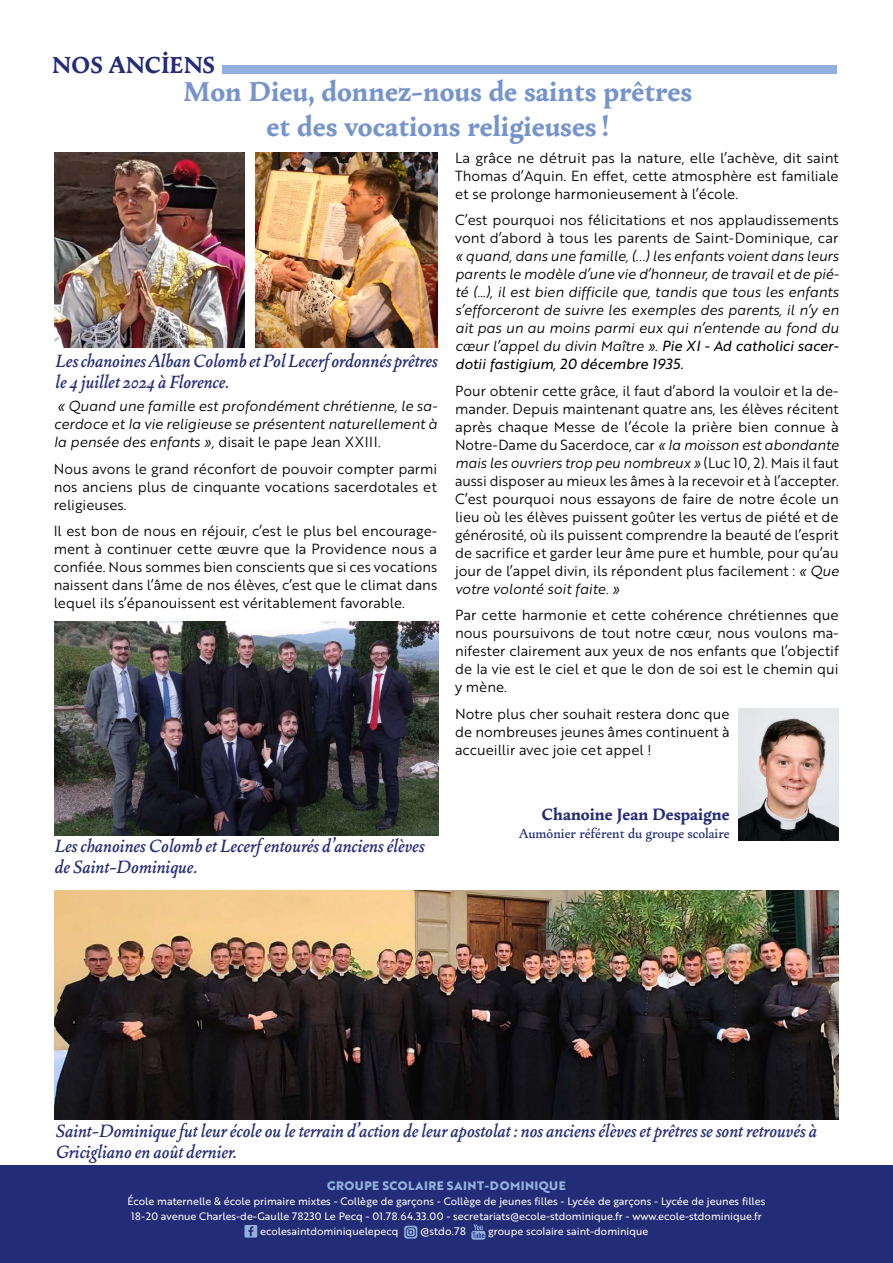
<style>
.page{position:relative;width:893px;height:1263px;background:#fff}
.page>*{position:absolute;margin:0;border:0;box-sizing:border-box;transform-origin:0 0}
.t1{font:700 30px/35px "Change";color:#7694cc;text-align:center}
.t2{font:700 25.5px "Change";color:#232c77}
.t3{font:italic 500 19.5px/21px "Change";color:#232c77}
.t4{font:700 18px "Change";color:#232c77}
.t5{font:14.25px/18px "Brother 1816 Book";color:#000;text-align:justify}
.t6{font:14.25px/18px "Brother 1816 Book Italic";color:#000}
.t7{font:500 14.25px "Change";color:#232c77}
.t8{font:14.25px "Brother 1816 Regular Italic";color:#000}
.t9{font:700 12px "Brother 1816 Extra";letter-spacing:.04em;color:#93b0dd}
.t10{font:10.65px "Brother 1816 Regular";letter-spacing:.005em;color:#fff}
.t11{font:10.5px "Brother 1816 Regular";color:#fff}
.s1{font-family:"Brother 1816 Book Italic"}
.s2{font-family:"Brother 1816 Book"}
.s3{font-family:"Brother 1816 Regular Italic"}
</style>
<div class="page">
<div style="left:0;top:1165px;width:893px;height:98px;background:#232c77"></div>
<svg style="left:244px;top:1225px;width:13px;height:12px"></svg>
<svg style="left:404px;top:1226px;width:13px;height:12px"></svg>
<svg style="left:471px;top:1224px;width:14px;height:16px"></svg>
<div style="left:223px;top:66px;width:614px;height:8px;background:#93b0dd"></div>
<img style="left:55px;top:622px;width:384px;height:214px">
<img style="left:54px;top:152px;width:191px;height:196px">
<img style="left:738px;top:709px;width:101px;height:132px">
<img style="left:54px;top:891px;width:785px;height:228px">
<img style="left:256px;top:152px;width:181px;height:196px">
<h2 class="t2" style="left:52px;top:49px;width:164px">NOS ANCİENS</h2>
<h1 class="t1" style="left:183px;top:73px;width:510px">Mon Dieu, donnez-nous de saints prêtres et des vocations religieuses !</h1>
<h3 class="t3" style="left:56px;top:351px;width:384px">Les chanoines Alban Colomb et Pol Lecerf ordonnés prêtres le 4 juillet 2024 à Florence.</h3>
<p class="t6" style="left:54px;top:396px;width:385px">« Quand une famille est profondément chrétienne, le sa&shy;cerdoce et la vie religieuse se présentent naturellement à</p>
<p class="t5" style="left:54px;top:428px;width:385px;line-height:26.5px"><span class="s1">la pensée des enfants »,</span> disait le pape Jean XXIII.<br>Nous avons le grand réconfort de pouvoir compter parmi</p>
<p class="t5" style="left:54px;top:477px;width:385px">nos anciens plus de cinquante vocations sacerdotales et religieuses.</p>
<p class="t5" style="left:54px;top:522px;width:385px">Il est bon de nous en réjouir, c’est le plus bel encourage&shy;ment à continuer cette œuvre que la Providence nous a confiée. Nous sommes bien conscients que si ces vocations naissent dans l’âme de nos élèves, c’est que le climat dans lequel ils s’épanouissent est véritablement favorable.</p>
<p class="t5" style="left:455px;top:148px;width:385px">La grâce ne détruit pas la nature, elle l’achève, dit saint Thomas d’Aquin. En effet, cette atmosphère est familiale et se prolonge harmonieusement à l’école.</p>
<p class="t5" style="left:455px;top:210px;width:385px">C’est pourquoi nos félicitations et nos applaudissements vont d’abord à tous les parents de Saint-Dominique, car</p>
<p class="t6" style="left:455px;top:246px;width:385px;text-align:justify">« quand, dans une famille, (...) les enfants voient dans leurs parents le modèle d’une vie d’honneur, de travail et de pié&shy;té (…), il est bien difficile que, tandis que tous les enfants s’efforceront de suivre les exemples des parents, il n’y en ait pas un au moins parmi eux qui n’entende au fond du cœur l’appel du divin Maître »<span class="s2">.</span> <span class="s3">Pie XI - Ad catholici sacer-</span></p>
<p class="t8" style="left:455px;top:353px;width:230px">dotii fastigium, 20 décembre 1935.</p>
<p class="t5" style="left:455px;top:381px;width:385px">Pour obtenir cette grâce, il faut d’abord la vouloir et la de&shy;mander. Depuis maintenant quatre ans, les élèves récitent après chaque Messe de l’école la prière bien connue à Notre-Dame du Sacerdoce, car <span class="s1">« la moisson est abondante</span></p>
<p class="t6" style="left:455px;top:453px;width:385px">mais les ouvriers trop peu nombreux » <span class="s2">(Luc 10, 2). Mais il faut</span></p>
<p class="t5" style="left:455px;top:471px;width:385px">aussi disposer au mieux les âmes à la recevoir et à l’accepter.<br>C’est pourquoi nous essayons de faire de notre école un lieu où les élèves puissent goûter les vertus de piété et de générosité, où ils puissent comprendre la beauté de l’esprit de sacrifice et garder leur âme pure et humble, pour qu’au jour de l’appel divin, ils répondent plus facilement : <span class="s1">« Que</span></p>
<p class="t6" style="left:455px;top:579px;width:166px">votre volonté soit faite. »</p>
<p class="t5" style="left:455px;top:605px;width:385px">Par cette harmonie et cette cohérence chrétiennes que nous poursuivons de tout notre cœur, nous voulons ma&shy;nifester clairement aux yeux de nos enfants que l’objectif de la vie est le ciel et que le don de soi est le chemin qui y mène.</p>
<p class="t5" style="left:455px;top:704px;width:276px">Notre plus cher souhait restera donc que de nombreuses jeunes âmes continuent à accueillir avec joie cet appel !</p>
<h3 class="t3" style="left:55px;top:836px;width:371px">Les chanoines Colomb et Lecerf entourés d’anciens élèves de Saint-Dominique.</h3>
<p class="t4" style="left:542px;top:804px;width:190px">Chanoine Jean Despaigne</p>
<p class="t7" style="left:519px;top:824px;width:212px">Aumônier référent du groupe scolaire</p>
<h3 class="t3" style="left:56px;top:1121px;width:763px">Saint-Dominique fut leur école ou le terrain d’action de leur apostolat : nos anciens élèves et prêtres se sont retrouvés à<br>Gricigliano en août dernier.</h3>
<p class="t9" style="left:327px;top:1176px;width:240px">GROUPE SCOLAIRE SAINT-DOMINIQUE</p>
<p class="t11" style="left:128px;top:1193px;width:639px">École maternelle &amp; école primaire mixtes - Collège de garçons - Collège de jeunes filles - Lycée de garçons - Lycée de jeunes filles</p>
<p class="t11" style="left:131px;top:1208px;width:632px">18-20 avenue Charles-de-Gaulle 78230 Le Pecq - 01.78.64.33.00 - secretariats@ecole-stdominique.fr - www.ecole-stdominique.fr</p>
<p class="t11" style="left:260px;top:1224px;width:140px">ecolesaintdominiquelepecq</p>
<p class="t10" style="left:420px;top:1224px;width:47px">@stdo.78</p>
<p class="t11" style="left:488px;top:1224px;width:162px">groupe scolaire saint-dominique</p>
</div>
